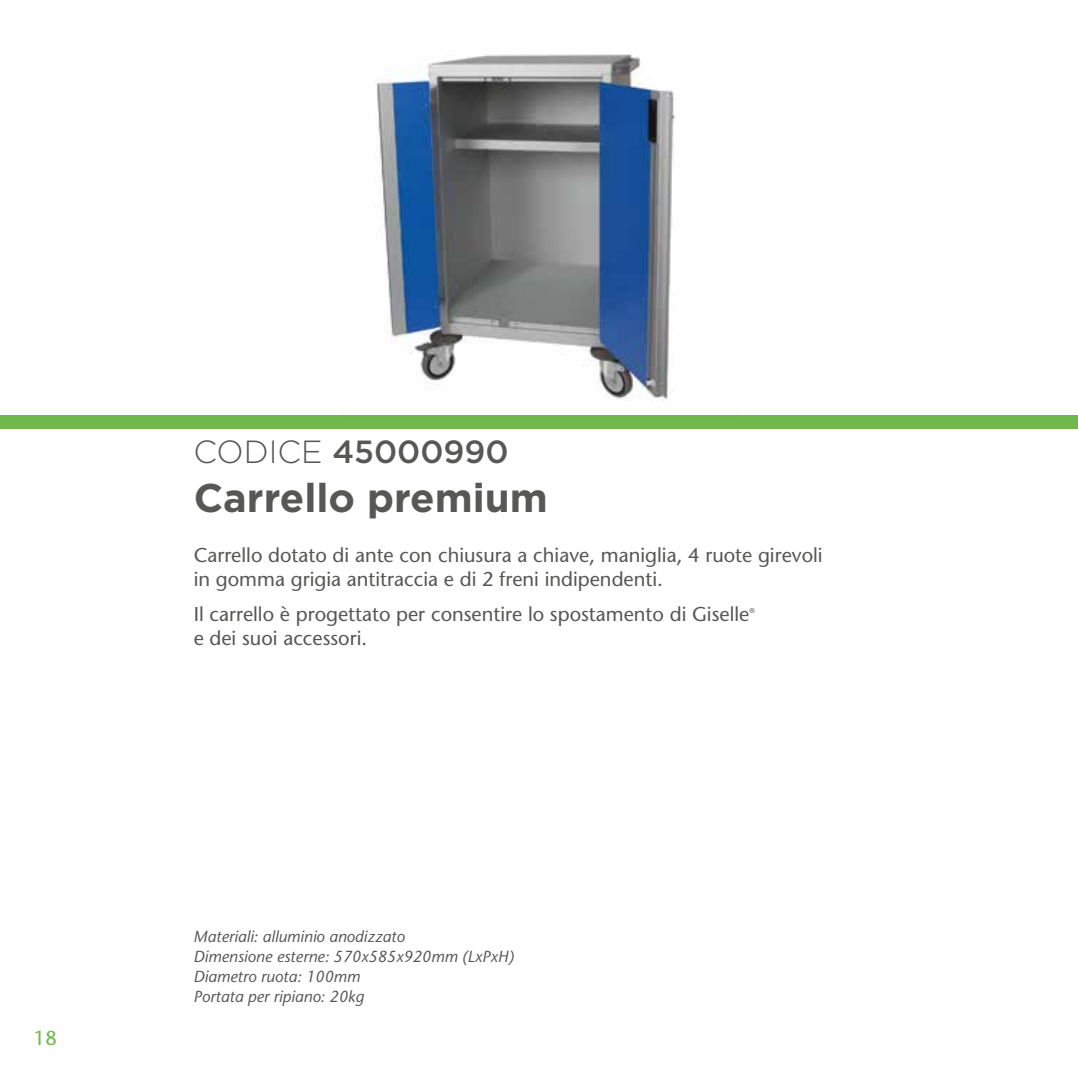
<style>
.page{position:relative;width:1078px;height:1078px;background:#fff}
.page>*{position:absolute;margin:0;border:0;box-sizing:border-box;transform-origin:0 0}
.t1{font:700 40px "Gotham";color:#575756}
.t2{font:500 32px "Gotham";color:#575756}
.t3{font:20px/24px "Stone Sans";color:#575756}
.t4{font:20px "Stone Sans LT";color:#71b84c}
.t5{font:italic 500 16px/20px "Stone Sans Std";color:#575756}
.t6{font:7px "Stone Sans";color:#575756}
.s1{font-weight:300}
</style>
<div class="page">
<img style="left:375px;top:54px;width:300px;height:347px">
<div style="left:0;top:414px;width:1077px;height:14px;background:#71b84c"></div>
<p class="t4" style="left:34px;top:1026px;width:24px">18</p>
<h2 class="t2" style="left:193px;top:430px;width:316px"><span class="s1">CODICE</span> 45000990</h2>
<h1 class="t1" style="left:194px;top:471px;width:355px">Carrello premium</h1>
<p class="t3" style="left:194px;top:542px;width:630px">Carrello dotato di ante con chiusura a chiave, maniglia, 4 ruote girevoli in gomma grigia antitraccia e di 2 freni indipendenti.</p>
<p class="t3" style="left:194px;top:602px;width:557px">Il carrello è progettato per consentire lo spostamento di Giselle</p>
<p class="t6" style="left:749px;top:606px;width:7px">®</p>
<p class="t3" style="left:194px;top:626px;width:175px">e dei suoi accessori.</p>
<p class="t5" style="left:193px;top:926px;width:322px">Materiali: alluminio anodizzato<br>Dimensione esterne: 570x585x920mm (LxPxH)<br>Diametro ruota: 100mm<br>Portata per ripiano: 20kg</p>
</div>
